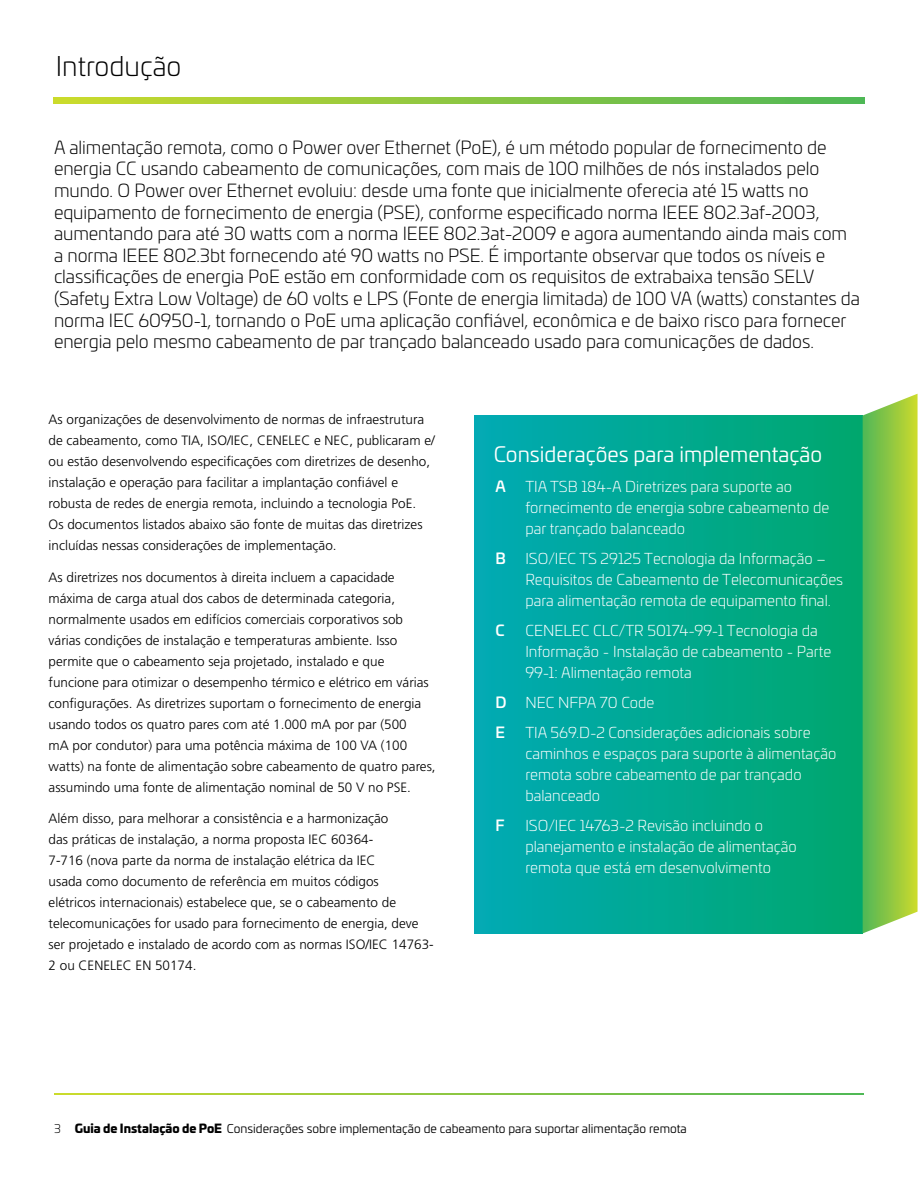
<style>
.page{position:relative;width:918px;height:1188px;background:#fff}
.page>*{position:absolute;margin:0;border:0;box-sizing:border-box;transform-origin:0 0}
.t1{font:300 27px "Univia Pro";color:#000}
.t2{font:21px "Univia Pro";color:#fff}
.t3{font:300 18px/21.6px "Univia Pro";letter-spacing:-.005em;color:#000}
.t4{font:300 15px/21px "Univia Pro";color:#fff}
.t5{font:500 15px "Univia Pro";color:#fff}
.t6{font:300 13.5px/21px "Frutiger LT Std";color:#000}
.t7{font:12px "Univia Pro";color:#000}
.s1{font-weight:300}
.s2{font-weight:900}
</style>
<div class="page">
<svg style="left:54px;top:1093px;width:810px;height:2px"></svg>
<div style="left:475px;top:415px;width:388px;height:519px;background:linear-gradient(to right,#01aab4,#00a76d)"></div>
<svg style="left:863px;top:394px;width:55px;height:539px"></svg>
<svg style="left:54px;top:97px;width:810px;height:7px"></svg>
<h1 class="t1" style="left:56px;top:47px;width:127px">Introdução</h1>
<p class="t3" style="left:54px;top:136px;width:808px">A alimentação remota, como o Power over Ethernet (PoE), é um método popular de fornecimento de energia CC usando cabeamento de comunicações, com mais de 100 milhões de nós instalados pelo mundo. O Power over Ethernet evoluiu: desde uma fonte que inicialmente oferecia até 15 watts no equipamento de fornecimento de energia (PSE), conforme especificado norma IEEE 802.3af-2003, aumentando para até 30 watts com a norma IEEE 802.3at-2009 e agora aumentando ainda mais com a norma IEEE 802.3bt fornecendo até 90 watts no PSE. É importante observar que todos os níveis e classificações de energia PoE estão em conformidade com os requisitos de extrabaixa tensão SELV (Safety Extra Low Voltage) de 60 volts e LPS (Fonte de energia limitada) de 100 VA (watts) constantes da norma IEC 60950-1, tornando o PoE uma aplicação confiável, econômica e de baixo risco para fornecer energia pelo mesmo cabeamento de par trançado balanceado usado para comunicações de dados.</p>
<p class="t6" style="left:49px;top:409px;width:388px">As organizações de desenvolvimento de normas de infraestrutura de cabeamento, como TIA, ISO/IEC, CENELEC e NEC, publicaram e/ ou estão desenvolvendo especificações com diretrizes de desenho, instalação e operação para facilitar a implantação confiável e robusta de redes de energia remota, incluindo a tecnologia PoE.<br>Os documentos listados abaixo são fonte de muitas das diretrizes incluídas nessas considerações de implementação.</p>
<p class="t6" style="left:49px;top:567px;width:389px">As diretrizes nos documentos à direita incluem a capacidade máxima de carga atual dos cabos de determinada categoria, normalmente usados em edifícios comerciais corporativos sob várias condições de instalação e temperaturas ambiente. Isso permite que o cabeamento seja projetado, instalado e que funcione para otimizar o desempenho térmico e elétrico em várias configurações. As diretrizes suportam o fornecimento de energia usando todos os quatro pares com até 1.000 mA por par (500<br>mA por condutor) para uma potência máxima de 100 VA (100 watts) na fonte de alimentação sobre cabeamento de quatro pares, assumindo uma fonte de alimentação nominal de 50 V no PSE.</p>
<p class="t6" style="left:49px;top:808px;width:387px">Além disso, para melhorar a consistência e a harmonização<br>das práticas de instalação, a norma proposta IEC 60364-<br>7-716 (nova parte da norma de instalação elétrica da IEC<br>usada como documento de referência em muitos códigos<br>elétricos internacionais) estabelece que, se o cabeamento de telecomunicações for usado para fornecimento de energia, deve ser projetado e instalado de acordo com as normas ISO/IEC 14763- 2 ou CENELEC EN 50174.</p>
<h2 class="t2" style="left:494px;top:439px;width:330px">Considerações para implementação</h2>
<p class="t5" style="left:495px;top:475px;width:12px">A</p>
<p class="t4" style="left:525px;top:475px;width:305px">TIA TSB 184-A Diretrizes para suporte ao fornecimento de energia sobre cabeamento de par trançado balanceado</p>
<p class="t5" style="left:495px;top:547px;width:12px">B</p>
<p class="t4" style="left:525px;top:547px;width:319px">ISO/IEC TS 29125 Tecnologia da Informação –<br>Requisitos de Cabeamento de Telecomunicações para alimentação remota de equipamento final.</p>
<p class="t5" style="left:495px;top:619px;width:11px">C</p>
<p class="t4" style="left:525px;top:619px;width:307px">CENELEC CLC/TR 50174-99-1 Tecnologia da<br>Informação - Instalação de cabeamento - Parte<br>99-1: Alimentação remota</p>
<p class="t5" style="left:495px;top:691px;width:13px">D</p>
<p class="t4" style="left:525px;top:691px;width:131px">NEC NFPA 70 Code</p>
<p class="t5" style="left:495px;top:721px;width:11px">E</p>
<p class="t4" style="left:525px;top:721px;width:312px">TIA 569.D-2 Considerações adicionais sobre caminhos e espaços para suporte à alimentação remota sobre cabeamento de par trançado balanceado</p>
<p class="t5" style="left:495px;top:814px;width:11px">F</p>
<p class="t4" style="left:525px;top:814px;width:273px">ISO/IEC 14763-2 Revisão incluindo o planejamento e instalação de alimentação remota que está em desenvolvimento</p>
<p class="t7" style="left:54px;top:1120px;width:634px"><span class="s1">3</span> <span class="s2">Guia de Instalação de PoE</span> Considerações sobre implementação de cabeamento para suportar alimentação remota</p>
</div>
